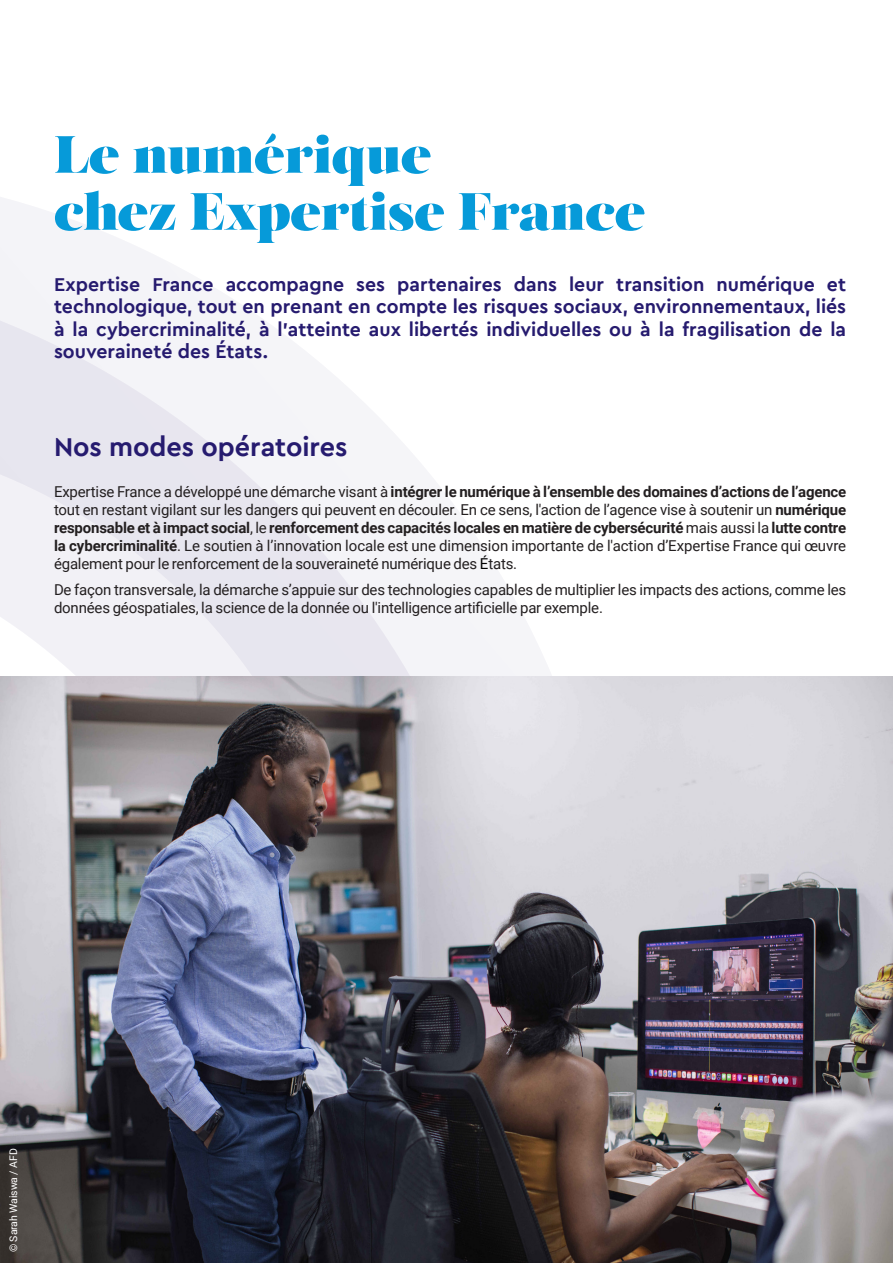
<style>
.page{position:relative;width:893px;height:1263px;background:#fff}
.page>*{position:absolute;margin:0;border:0;box-sizing:border-box;transform-origin:0 0}
.t1{font:52.5px/57px "Salome";letter-spacing:-.01em;color:#069ad9}
.COUV_Titre{font:700 27px "Cera";letter-spacing:-.005em;color:#261b6f}
.COUV_Titre-2{font:700 19.5px/22.5px "Cera";color:#261b6f;text-align:justify}
.BLOCS-TEXTES{font:15px/18px "Roboto";letter-spacing:-.015em;color:#231f20;text-align:justify}
.copyright{font:10.5px "Roboto";letter-spacing:-.01em;color:#fff}
.s1{font-weight:700}
.s2{color:#000001}
</style>
<div class="page">
<svg style="left:0;top:197px;width:712px;height:480px"></svg>
<img style="left:0;top:677px;width:893px;height:586px">
<p class="t1" style="left:54px;top:126px;width:593px">Le numérique<br>chez Expertise France</p>
<p class="COUV_Titre-2" style="left:54px;top:272px;width:794px">Expertise France accompagne ses partenaires dans leur transition numérique et technologique, tout en prenant en compte les risques sociaux, environnementaux, liés à la cybercriminalité, à l’atteinte aux libertés individuelles ou à la fragilisation de la souveraineté des États.</p>
<p class="COUV_Titre" style="left:54px;top:429px;width:295px">Nos modes opératoires</p>
<p class="BLOCS-TEXTES" style="left:54px;top:482px;width:794px">Expertise France a développé une démarche visant à <span class="s1">intégrer le numérique à l’ensemble des domaines d’actions de l’agence </span>tout en restant vigilant sur les dangers qui peuvent en découler. En ce sens, l'action de l’agence vise à soutenir un <span class="s1">numérique responsable et à impact social</span>, le <span class="s1">renforcement des capacités locales en matière de cybersécurité</span> mais aussi la <span class="s1">lutte contre la cybercriminalité</span>. Le soutien à l’innovation locale est une dimension importante de l'action d’Expertise France qui œuvre également pour le renforcement de la souveraineté numérique des <span class="s2">É</span>tats.</p>
<p class="BLOCS-TEXTES" style="left:54px;top:580px;width:794px">De façon transversale, la démarche s’appuie sur des technologies capables de multiplier les impacts des actions, comme les données géospatiales, la science de la donnée ou l'intelligence artificielle par exemple.</p>
<p class="copyright" style="left:6px;top:1252px;width:105px;rotate:-90deg">© Sarah Waiswa / AFD</p>
</div>
